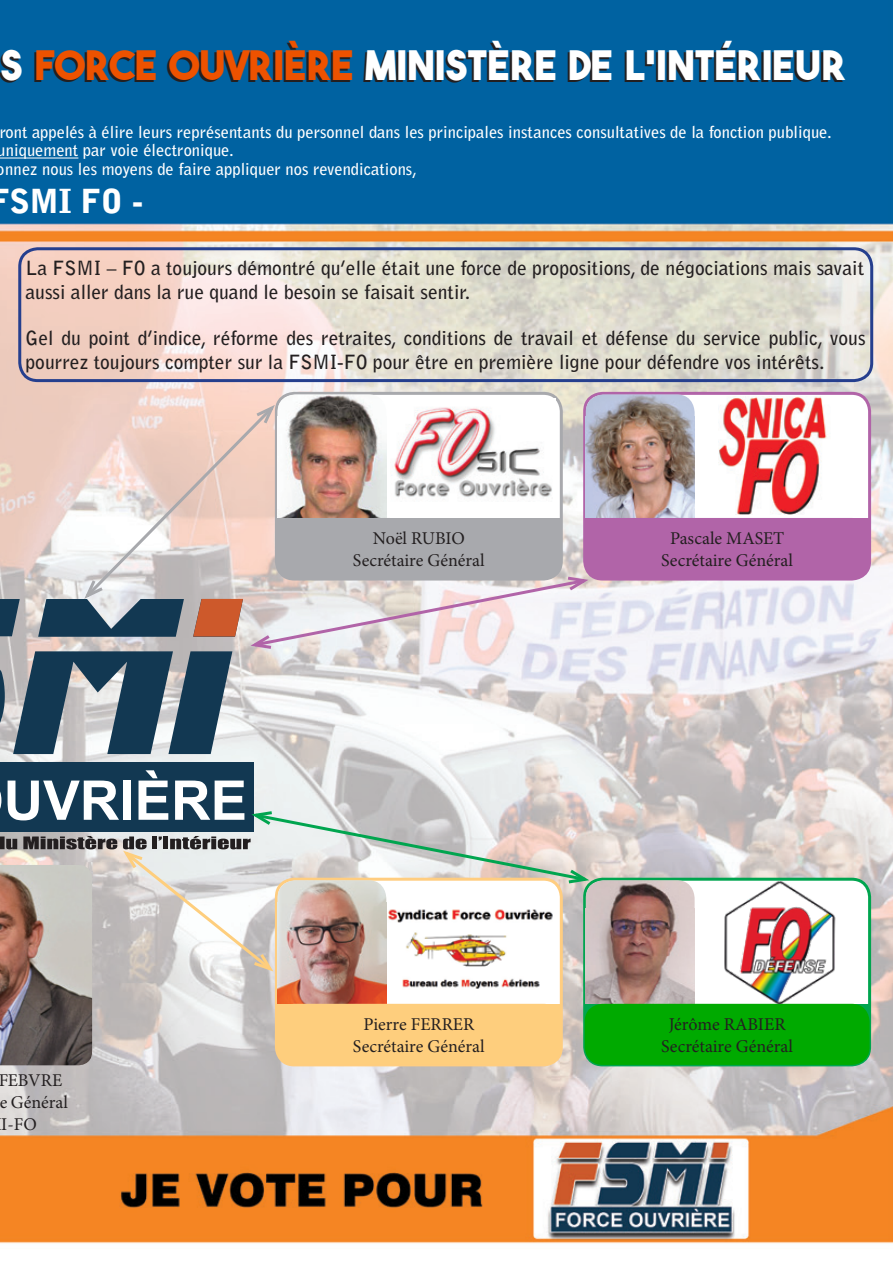
<style>
.page{position:relative;width:893px;height:1263px;background:#fff}
.page>*{position:absolute;margin:0;border:0;box-sizing:border-box;transform-origin:0 0}
.t1{font:40.5px "The Bold Font";color:#fff}
.t2{font:900 33px "Bell Gothic Std";color:#fff}
.t3{font:700 19.5px/23.4px "Bell Gothic Std";color:#231f20}
.t4{font:18px/21.6px "Minion Pro";color:#231f20}
.t5{font:700 16.5px/18.8px "Bell Gothic Std";color:#fff}
.s1{color:#ed5200}
</style>
<div class="page">
<img style="left:0;top:0;width:893px;height:1244px">
<hr style="left:0;top:158px;width:78px;height:1px;background:#fff">
<div style="left:0;top:762px;width:253px;height:70px;background:#123852"></div>
<img style="left:0;top:974px;width:92px;height:91px">
<img style="left:277px;top:394px;width:109px;height:8px">
<img style="left:390px;top:398px;width:165px;height:4px">
<div style="left:585px;top:393px;width:285px;height:186px;background:#fff;border-radius:18px"></div>
<div style="left:583px;top:392px;width:288px;height:188px;border:3px solid #b164a8;border-radius:18px"></div>
<img style="left:586px;top:394px;width:109px;height:124px">
<div style="left:585px;top:518px;width:285px;height:61px;background:#b164a8;border-radius:18px"></div>
<img style="left:719px;top:396px;width:108px;height:119px">
<div style="left:583px;top:878px;width:288px;height:188px;border:3px solid #00a54f;border-radius:18px"></div>
<img style="left:586px;top:880px;width:109px;height:124px">
<div style="left:585px;top:1004px;width:285px;height:61px;background:#0a0;border-radius:18px"></div>
<img style="left:699px;top:879px;width:164px;height:125px">
<div style="left:18px;top:247px;width:855px;height:135px;border:3px solid #253f8e;border-radius:18px"></div>
<div style="left:276px;top:879px;width:285px;height:186px;background:#fff;border-radius:18px"></div>
<img style="left:277px;top:974px;width:109px;height:30px">
<div style="left:276px;top:1004px;width:285px;height:61px;background:#fece7d;border-radius:18px"></div>
<img style="left:402px;top:978px;width:138px;height:11px">
<svg style="left:0;top:402px;width:593px;height:352px"></svg>
<svg style="left:0;top:770px;width:594px;height:204px"></svg>
<h1 class="t1" style="left:1px;top:40px;width:847px">S <span class="s1">FORCE OUVRIÈRE</span> MINISTÈRE DE L’INTÉRIEUR</h1>
<p class="t5" style="left:-3px;top:122px;width:836px">ront appelés à élire leurs représentants du personnel dans les principales instances consultatives de la fonction publique. uniquement par voie électronique.<br>onnez nous les moyens de faire appliquer nos revendications,</p>
<h2 class="t2" style="left:9px;top:182px;width:135px">SMI FO -</h2>
<p class="t3" style="left:26px;top:256px;width:840px">La FSMI – FO a toujours démontré qu’elle était une force de propositions, de négociations mais savait aussi aller dans la rue quand le besoin se faisait sentir.</p>
<p class="t3" style="left:26px;top:327px;width:842px">Gel du point d’indice, réforme des retraites, conditions de travail et défense du service public, vous pourrez toujours compter sur la FSMI-FO pour être en première ligne pour défendre vos intérêts.</p>
<p class="t4" style="left:-2px;top:1070px;width:71px">FEBVRE e Général<br>I-FO</p>
<p class="t4" style="left:373px;top:528px;width:94px">Noël RUBIO</p>
<p class="t4" style="left:353px;top:549px;width:133px">Secrétaire Général</p>
<p class="t4" style="left:670px;top:528px;width:116px">Pascale MASET</p>
<p class="t4" style="left:661px;top:549px;width:133px">Secrétaire Général</p>
<p class="t4" style="left:363px;top:1014px;width:112px">Pierre FERRER</p>
<p class="t4" style="left:353px;top:1035px;width:133px">Secrétaire Général</p>
<p class="t4" style="left:669px;top:1014px;width:118px">Jérôme RABIER</p>
<p class="t4" style="left:661px;top:1035px;width:133px">Secrétaire Général</p>
</div>
